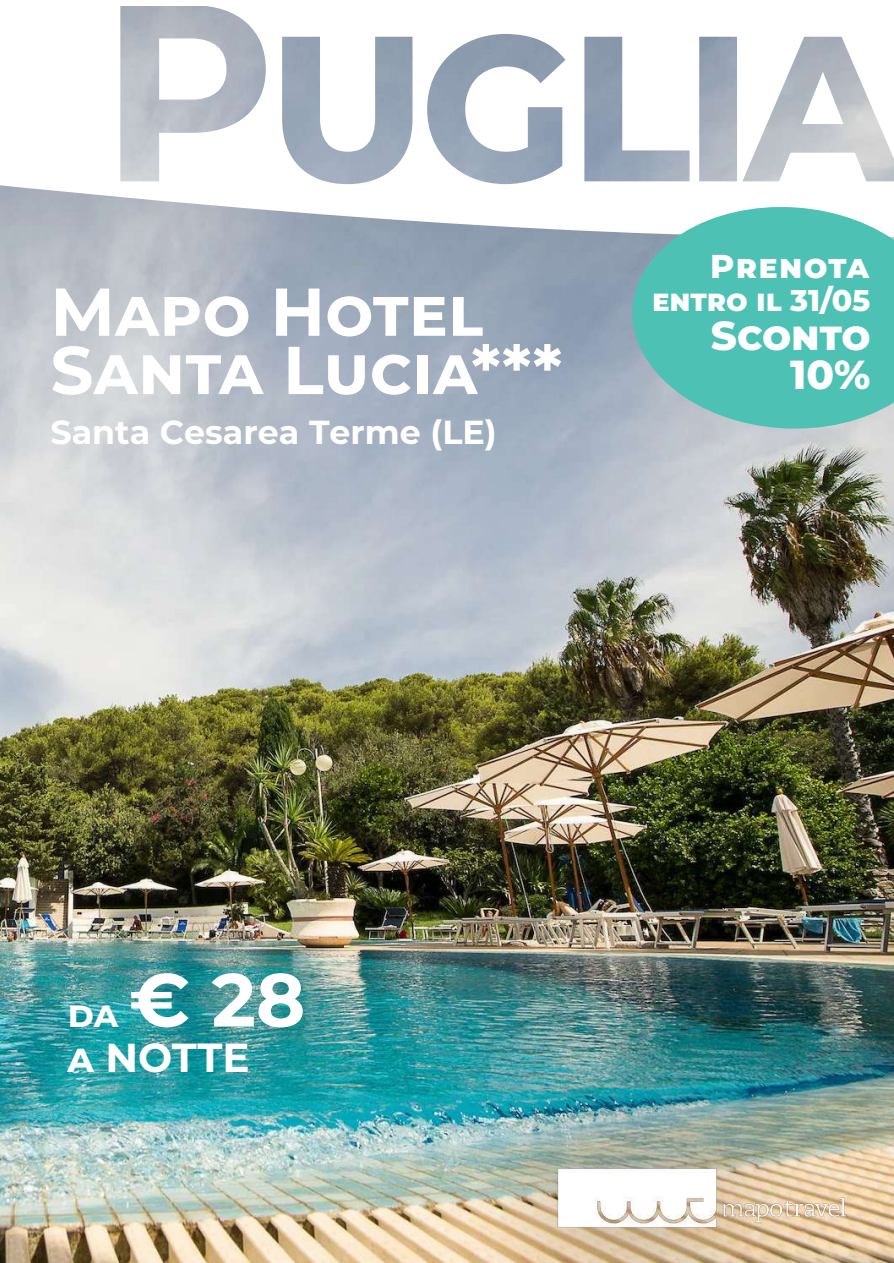
<style>
.page{position:relative;width:894px;height:1263px;background:#fff}
.page>*{position:absolute;margin:0;border:0;box-sizing:border-box;transform-origin:0 0}
.t1{font:700 75px "Montserrat";color:#fff}
.t2{font:700 67.5px/58.3px "Montserrat";color:#fff}
.t3{font:800 40.5px/39px "Montserrat";color:#fff;text-align:right}
.t4{font:700 40.5px "Montserrat";color:#fff}
.t5{font:700 33.3px "Montserrat";color:#fff}
.t6{font:800 33px "Montserrat";letter-spacing:.04em;color:#fff}
.t7{font:800 30px "Montserrat";letter-spacing:-.005em;color:#fff}
.s1{font-size:37.5px}
</style>
<div class="page">
<img style="left:0;top:184px;width:893px;height:1079px">
<svg style="left:629px;top:202px;width:264px;height:232px;fill:#4dc1b4"></svg>
<img style="left:120px;top:7px;width:773px;height:177px">
<img style="left:450px;top:1052px;width:443px;height:211px">
<p class="t2" style="left:50px;top:282px;width:513px">Mapo Hotel<br>Santa Lucia***</p>
<p class="t5" style="left:50px;top:411px;width:448px">Santa Cesarea Terme (LE)</p>
<p class="t6" style="left:710px;top:246px;width:161px">Prenota</p>
<p class="t7" style="left:652px;top:282px;width:220px">entro il 31/05</p>
<p class="t3" style="left:711px;top:316px;width:161px">Sconto<br>10%</p>
<p class="t1" style="left:68px;top:954px;width:239px"><span class="s1">da</span> € 28</p>
<p class="t4" style="left:68px;top:1032px;width:184px">a NOTTE</p>
</div>
